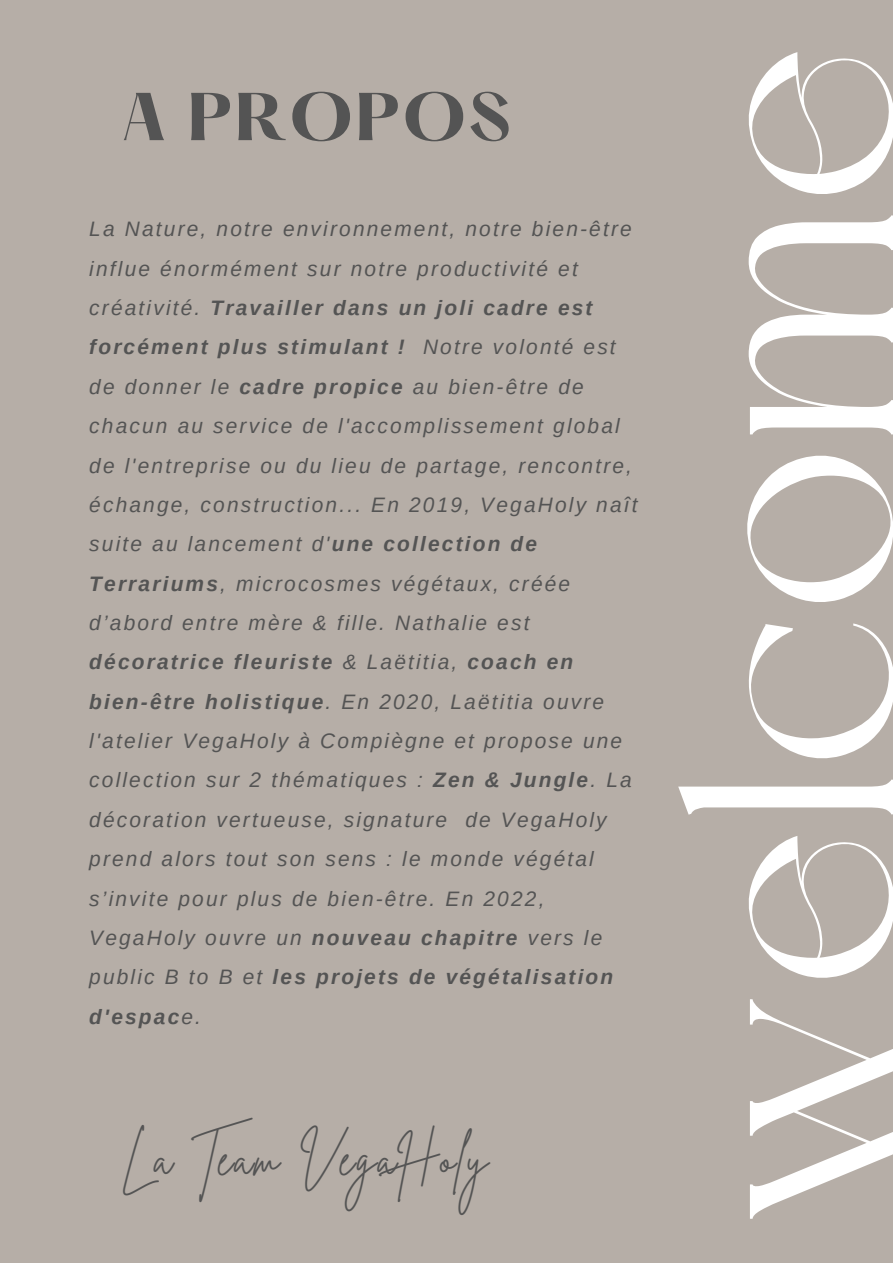
<style>
.page{position:relative;width:893px;height:1264px;background:#fff}
.page>*{position:absolute;margin:0;border:0;box-sizing:border-box;transform-origin:0 0}
.t1{font:298.5px "Dream Avenue";letter-spacing:.02em;color:#fff}
.t2{font:700 59.1px "Hatton";letter-spacing:.02em;color:#545454}
.t3{font:47.25px "Brittany Signature";letter-spacing:.045em;color:#545454}
.t4{font:italic 20.85px/39.3px "Arimo";letter-spacing:.105em;color:#545454}
.s1{font-weight:700}
</style>
<div class="page">
<div style="left:0;top:0;width:892px;height:1262px;background:#b6aea7"></div>
<h2 class="t2" style="left:121px;top:89px;width:392px">A PROPOS</h2>
<p class="t4" style="left:89px;top:209px;width:550px">La Nature, notre environnement, notre bien-être influe énormément sur notre productivité et créativité. <span class="s1">Travailler dans un joli cadre est forcément plus stimulant !</span> Notre volonté est de donner le <span class="s1">cadre propice</span> au bien-être de chacun au service de l'accomplissement global de l'entreprise ou du lieu de partage, rencontre, échange, construction... En 2019, VegaHoly naît suite au lancement d'<span class="s1">une collection de Terrariums</span>, microcosmes végétaux, créée d’abord entre mère &amp; fille. Nathalie est <span class="s1">décoratrice fleuriste</span> &amp; Laëtitia, <span class="s1">coach en bien-être holistique</span>. En 2020, Laëtitia ouvre l'atelier VegaHoly à Compiègne et propose une collection sur 2 thématiques : <span class="s1">Zen &amp; Jungle</span>. La décoration vertueuse, signature de VegaHoly prend alors tout son sens : le monde végétal s’invite pour plus de bien-être. En 2022, VegaHoly ouvre un <span class="s1">nouveau chapitre</span> vers le public B to B et <span class="s1">les projets de végétalisation d'espac</span>e.</p>
<h3 class="t3" style="left:121px;top:1127px;width:369px">La Team VegaHoly</h3>
<h1 class="t1" style="left:669px;top:1226px;width:1183px;rotate:-90deg">welcome</h1>
</div>
